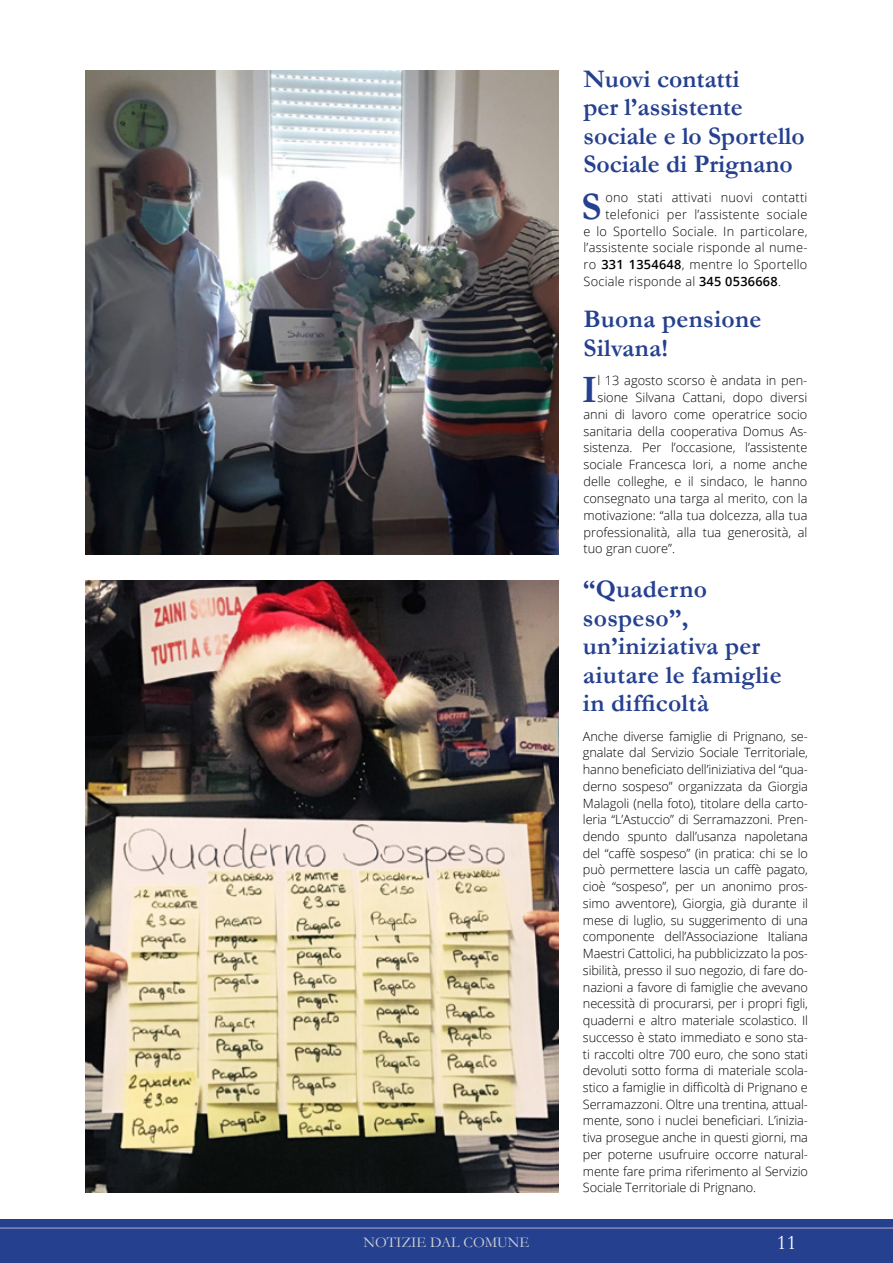
<style>
.page{position:relative;width:893px;height:1263px;background:#fff}
.page>*{position:absolute;margin:0;border:0;box-sizing:border-box;transform-origin:0 0}
.t1{font:700 39.15px "Garamond";color:#25408f}
.t2{font:700 25.5px/28.5px "Garamond";letter-spacing:.01em;color:#25408f}
.t3{font:21px "Garamond";color:#fff}
.t4{font:15px "Garamond";color:#d1d3d4}
.t5{font:300 12.75px/16.8px "Open Sans";color:#000;text-align:justify}
.t6{font:300 12.75px "Open Sans";letter-spacing:.02em;color:#000}
.s1{font-weight:600}
</style>
<div class="page">
<div style="left:0;top:1219px;width:893px;height:44px;background:#25408f"></div>
<hr style="left:0;top:1227px;width:893px;height:2px;background:#8889ba">
<img style="left:85px;top:70px;width:473px;height:485px">
<img style="left:85px;top:580px;width:473px;height:613px">
<p class="t4" style="left:364px;top:1232px;width:167px">NOTIZIE DAL COMUNE</p>
<h2 class="t2" style="left:583px;top:65px;width:223px">Nuovi contatti<br>per l’assistente sociale e lo Sportello<br>Sociale di Prignano</h2>
<h1 class="t1" style="left:581px;top:180px;width:21px">S</h1>
<p class="t6" style="left:605px;top:189px;width:204px">ono stati attivati nuovi contatti</p>
<p class="t6" style="left:605px;top:205px;width:204px">telefonici per l’assistente sociale</p>
<p class="t6" style="left:583px;top:222px;width:225px">e lo Sportello Sociale. In particolare,</p>
<p class="t6" style="left:583px;top:239px;width:225px">l’assistente sociale risponde al nume-</p>
<p class="t6" style="left:583px;top:256px;width:225px">ro <span class="s1">331 1354648</span>, mentre lo Sportello</p>
<p class="t6" style="left:583px;top:273px;width:199px">Sociale risponde al <span class="s1">345 0536668</span>.</p>
<h2 class="t2" style="left:583px;top:305px;width:179px">Buona pensione<br>Silvana!</h2>
<h1 class="t1" style="left:582px;top:363px;width:17px">I</h1>
<p class="t5" style="left:597px;top:372px;width:212px">l 13 agosto scorso è andata in pen-</p>
<p class="t5" style="left:597px;top:389px;width:211px">sione Silvana Cattani, dopo diversi</p>
<p class="t5" style="left:583px;top:405px;width:225px">anni di lavoro come operatrice socio</p>
<p class="t5" style="left:583px;top:422px;width:225px">sanitaria della cooperativa Domus As-</p>
<p class="t5" style="left:583px;top:439px;width:225px">sistenza. Per l’occasione, l’assistente</p>
<p class="t5" style="left:583px;top:456px;width:225px">sociale Francesca Iori, a nome anche</p>
<p class="t5" style="left:583px;top:473px;width:225px">delle colleghe, e il sindaco, le hanno</p>
<p class="t5" style="left:583px;top:489px;width:225px">consegnato una targa al merito, con la</p>
<p class="t5" style="left:583px;top:506px;width:225px">motivazione: “alla tua dolcezza, alla tua</p>
<p class="t5" style="left:583px;top:523px;width:225px">professionalità, alla tua generosità, al</p>
<p class="t5" style="left:583px;top:540px;width:93px">tuo gran cuore”.</p>
<h2 class="t2" style="left:583px;top:575px;width:200px">“Quaderno sospeso”, un’iniziativa per aiutare le famiglie in difficoltà</h2>
<p class="t5" style="left:583px;top:727px;width:227px">Anche diverse famiglie di Prignano, se&shy;gnalate dal Servizio Sociale Territoriale, hanno beneficiato dell’iniziativa del “qua&shy;derno sospeso” organizzata da Giorgia Malagoli (nella foto), titolare della carto&shy;leria “L’Astuccio” di Serramazzoni. Pren&shy;dendo spunto dall’usanza napoletana del “caffè sospeso” (in pratica: chi se lo può permettere lascia un caffè pagato, cioè “sospeso”, per un anonimo pros&shy;simo avventore), Giorgia, già durante il mese di luglio, su suggerimento di una componente dell’Associazione Italiana Maestri Cattolici, ha pubblicizzato la pos&shy;sibilità, presso il suo negozio, di fare do&shy;nazioni a favore di famiglie che avevano necessità di procurarsi, per i propri figli, quaderni e altro materiale scolastico. Il successo è stato immediato e sono sta&shy;ti raccolti oltre 700 euro, che sono stati devoluti sotto forma di materiale scola&shy;stico a famiglie in difficoltà di Prignano e Serramazzoni. Oltre una trentina, attual&shy;mente, sono i nuclei beneficiari. L’inizia&shy;tiva prosegue anche in questi giorni, ma per poterne usufruire occorre natural&shy;mente fare prima riferimento al Servizio Sociale Territoriale di Prignano.</p>
<h3 class="t3" style="left:777px;top:1228px;width:21px">11</h3>
</div>
